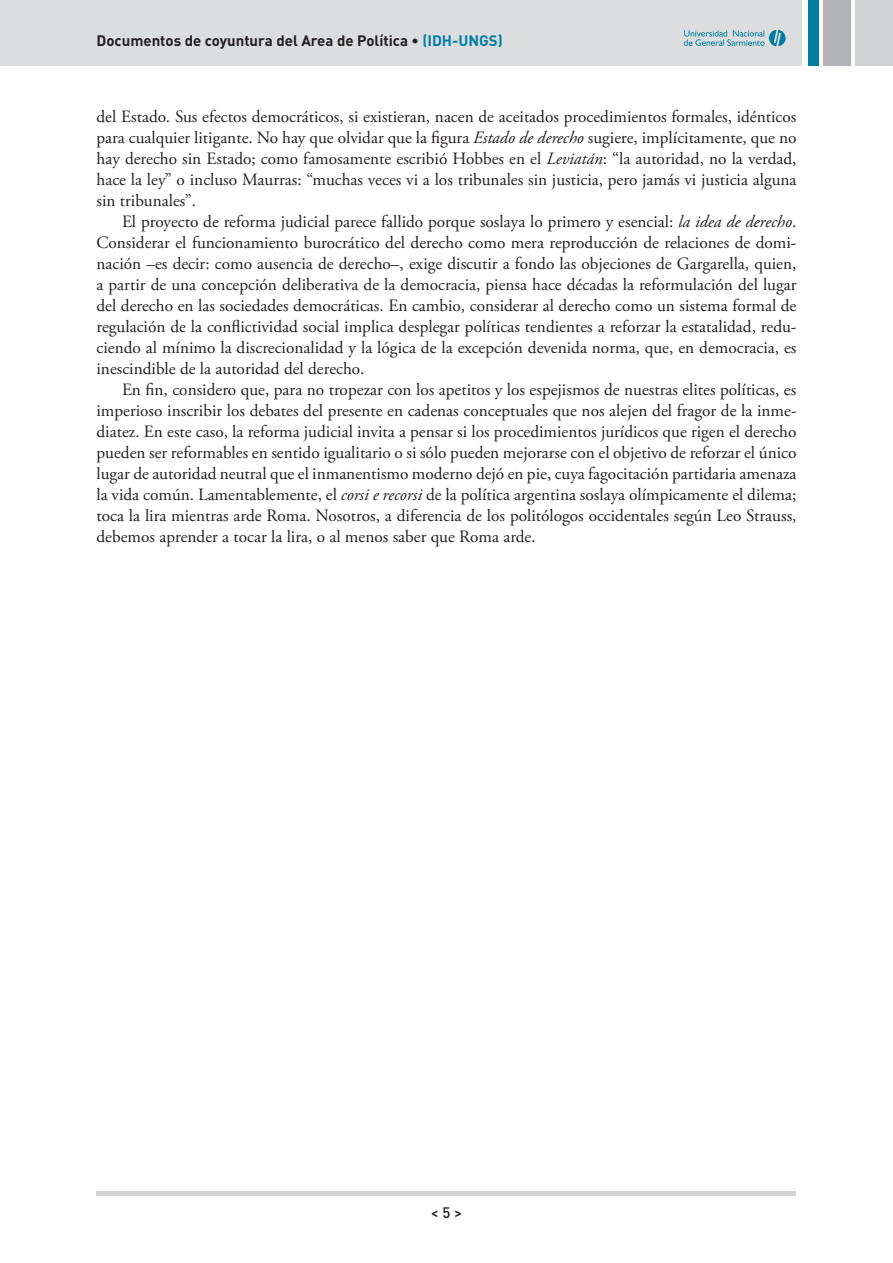
<style>
.page{position:relative;width:893px;height:1263px;background:#fff}
.page>*{position:absolute;margin:0;border:0;box-sizing:border-box;transform-origin:0 0}
.t1{font:17.25px/21px "Adobe Garamond Pro";color:#231f20;text-align:justify}
.t2{font:700 15px "DIN Pro";color:#231f20}
.t3{font:500 15px "DIN Pro";color:#231f20}
.s1{color:#007ea2}
.s2{font-style:italic}
</style>
<div class="page">
<div style="left:0;top:0;width:802px;height:66px;background:#dcdddf"></div>
<div style="left:855px;top:0;width:38px;height:66px;background:#d1d2d4"></div>
<svg style="left:684px;top:30px;width:102px;height:16px"></svg>
<div style="left:808px;top:0;width:10px;height:66px;background:#007ea2"></div>
<div style="left:823px;top:0;width:27px;height:66px;background:#b2b3b7"></div>
<div style="left:97px;top:1191px;width:699px;height:5px;background:#d1d2d4"></div>
<p class="t2" style="left:97px;top:31px;width:408px">Documentos de coyuntura del Area de Política • <span class="s1">(IDH-UNGS)</span></p>
<p class="t1" style="left:97px;top:107px;width:702px">del Estado. Sus efectos democráticos, si existieran, nacen de aceitados procedimientos formales, idénticos para cualquier litigante. No hay que olvidar que la figura <span class="s2">Estado de derecho</span> sugiere, implícitamente, que no hay derecho sin Estado; como famosamente escribió Hobbes en el <span class="s2">Leviatán</span>: “la autoridad, no la verdad, hace la ley” o incluso Maurras: “muchas veces vi a los tribunales sin justicia, pero jamás vi justicia alguna sin tribunales”.</p>
<p class="t1" style="left:97px;top:212px;width:701px;text-indent:25px">El proyecto de reforma judicial parece fallido porque soslaya lo primero y esencial: <span class="s2">la idea de derecho</span>.<br>Considerar el funcionamiento burocrático del derecho como mera reproducción de relaciones de domi&shy;nación –es decir: como ausencia de derecho–, exige discutir a fondo las objeciones de Gargarella, quien, a partir de una concepción deliberativa de la democracia, piensa hace décadas la reformulación del lugar del derecho en las sociedades democráticas. En cambio, considerar al derecho como un sistema formal de regulación de la conflictividad social implica desplegar políticas tendientes a reforzar la estatalidad, redu&shy;ciendo al mínimo la discrecionalidad y la lógica de la excepción devenida norma, que, en democracia, es inescindible de la autoridad del derecho.</p>
<p class="t1" style="left:97px;top:380px;width:701px;text-indent:25px">En fin, considero que, para no tropezar con los apetitos y los espejismos de nuestras elites políticas, es imperioso inscribir los debates del presente en cadenas conceptuales que nos alejen del fragor de la inme&shy;diatez. En este caso, la reforma judicial invita a pensar si los procedimientos jurídicos que rigen el derecho pueden ser reformables en sentido igualitario o si sólo pueden mejorarse con el objetivo de reforzar el único lugar de autoridad neutral que el inmanentismo moderno dejó en pie, cuya fagocitación partidaria amenaza la vida común. Lamentablemente, el <span class="s2">corsi e recorsi</span> de la política argentina soslaya olímpicamente el dilema; toca la lira mientras arde Roma. Nosotros, a diferencia de los politólogos occidentales según Leo Strauss, debemos aprender a tocar la lira, o al menos saber que Roma arde.</p>
<p class="t3" style="left:431px;top:1202px;width:33px">&lt; 5 &gt;</p>
</div>
